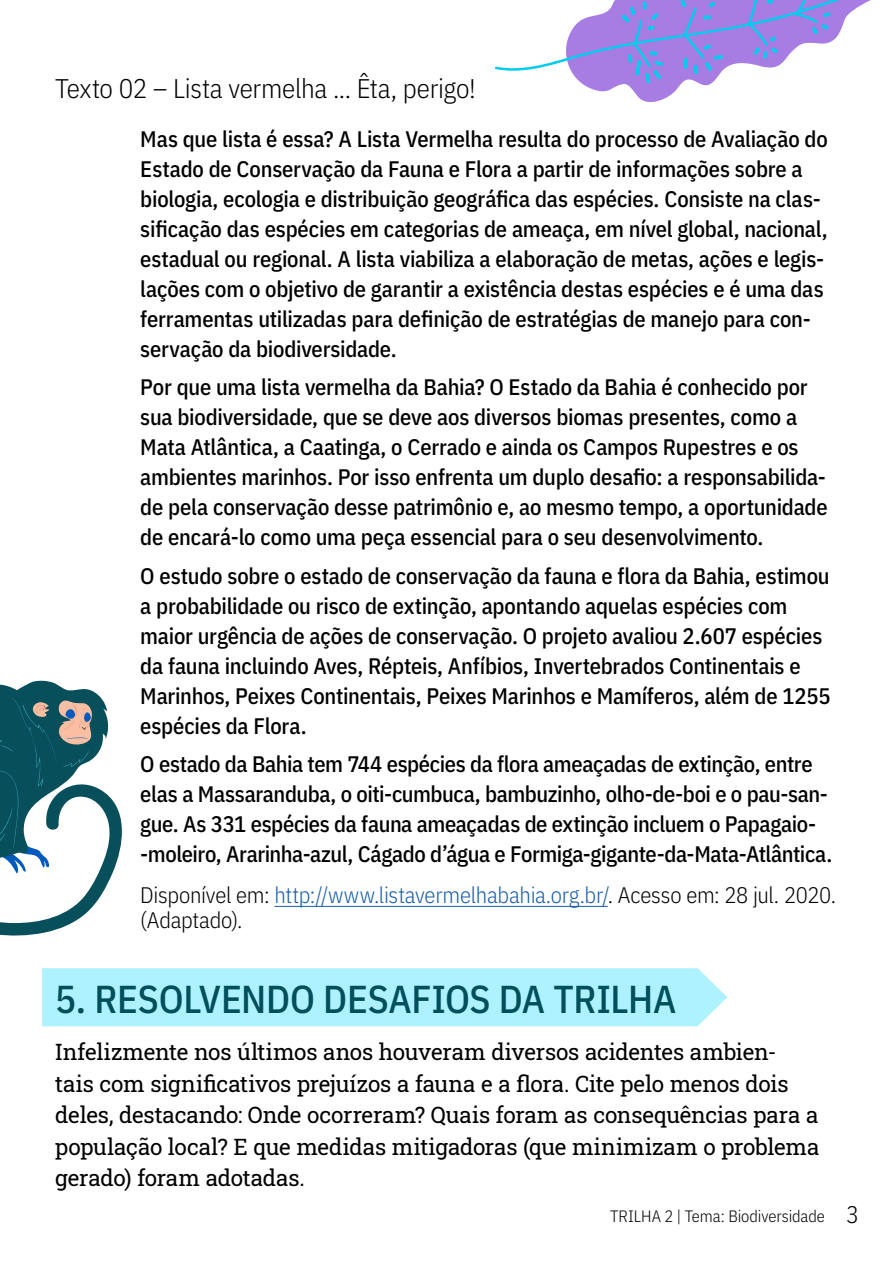
<style>
.page{position:relative;width:893px;height:1263px;background:#fff}
.page>*{position:absolute;margin:0;border:0;box-sizing:border-box;transform-origin:0 0}
.Etapa{font:500 39px "IBM Plex Sans Cond";letter-spacing:-.005em;color:#004f5b}
.Texto_1{font:300 27px "IBM Plex Sans Cond";letter-spacing:-.015em;color:#000}
.Texto___Retirado{font:500 22.5px/30px "IBM Plex Sans Cond";letter-spacing:-.01em;color:#000}
.Texto_normal{font:22.5px/31.5px "Roboto Slab";letter-spacing:-.01em;color:#000}
.Referência{font:300 22.5px/25.5px "IBM Plex Sans Cond";letter-spacing:-.015em;color:#000}
.t1{font:300 16.5px "IBM Plex Sans Cond";letter-spacing:-.005em;color:#000}
.s1{color:#195ca8}
.s2{font-size:24px}
</style>
<div class="page">
<svg style="left:0;top:680px;width:122px;height:256px"></svg>
<svg style="left:495px;top:0;width:376px;height:102px"></svg>
<hr style="left:274px;top:906px;width:334px;height:1px;background:#195ca8">
<div style="left:42px;top:968px;width:685px;height:58px;background:#aef2ff"></div>
<p class="Texto_1" style="left:55px;top:68px;width:422px">Texto 02 – Lista vermelha ... Êta, perigo!</p>
<p class="Texto___Retirado" style="left:140px;top:122px;width:689px">Mas que lista é essa? A Lista Vermelha resulta do processo de Avaliação do Estado de Conservação da Fauna e Flora a partir de informações sobre a biologia, ecologia e distribuição geográfica das espécies. Consiste na clas&shy;sificação das espécies em categorias de ameaça, em nível global, nacional, estadual ou regional. A lista viabiliza a elaboração de metas, ações e legis&shy;lações com o objetivo de garantir a existência destas espécies e é uma das ferramentas utilizadas para definição de estratégias de manejo para con&shy;servação da biodiversidade.</p>
<p class="Texto___Retirado" style="left:140px;top:370px;width:689px">Por que uma lista vermelha da Bahia? O Estado da Bahia é conhecido por sua biodiversidade, que se deve aos diversos biomas presentes, como a Mata Atlântica, a Caatinga, o Cerrado e ainda os Campos Rupestres e os ambientes marinhos. Por isso enfrenta um duplo desafio: a responsabilida&shy;de pela conservação desse patrimônio e, ao mesmo tempo, a oportunidade de encará-lo como uma peça essencial para o seu desenvolvimento.</p>
<p class="Texto___Retirado" style="left:140px;top:559px;width:692px">O estudo sobre o estado de conservação da fauna e flora da Bahia, estimou a probabilidade ou risco de extinção, apontando aquelas espécies com maior urgência de ações de conservação. O projeto avaliou 2.607 espécies da fauna incluindo Aves, Répteis, Anfíbios, Invertebrados Continentais e Marinhos, Peixes Continentais, Peixes Marinhos e Mamíferos, além de 1255 espécies da Flora.</p>
<p class="Texto___Retirado" style="left:140px;top:747px;width:693px">O estado da Bahia tem 744 espécies da flora ameaçadas de extinção, entre elas a Massaranduba, o oiti-cumbuca, bambuzinho, olho-de-boi e o pau-san&shy;gue. As 331 espécies da fauna ameaçadas de extinção incluem o Papagaio--moleiro, Ararinha-azul, Cágado d’água e Formiga-gigante-da-Mata-Atlântica.</p>
<p class="Referência" style="left:140px;top:880px;width:697px">Disponível em: <span class="s1">http://www.listavermelhabahia.org.br/</span>. Acesso em: 28 jul. 2020. (Adaptado).</p>
<p class="Etapa" style="left:55px;top:969px;width:623px">5. RESOLVENDO DESAFIOS DA TRILHA</p>
<p class="Texto_normal" style="left:55px;top:1035px;width:766px">Infelizmente nos últimos anos houveram diversos acidentes ambien&shy;tais com significativos prejuízos a fauna e a flora. Cite pelo menos dois deles, destacando: Onde ocorreram? Quais foram as consequências para a população local? E que medidas mitigadoras (que minimizam o problema gerado) foram adotadas.</p>
<p class="t1" style="left:610px;top:1203px;width:251px">TRILHA 2 | Tema: Biodiversidade <span class="s2">3</span></p>
</div>
